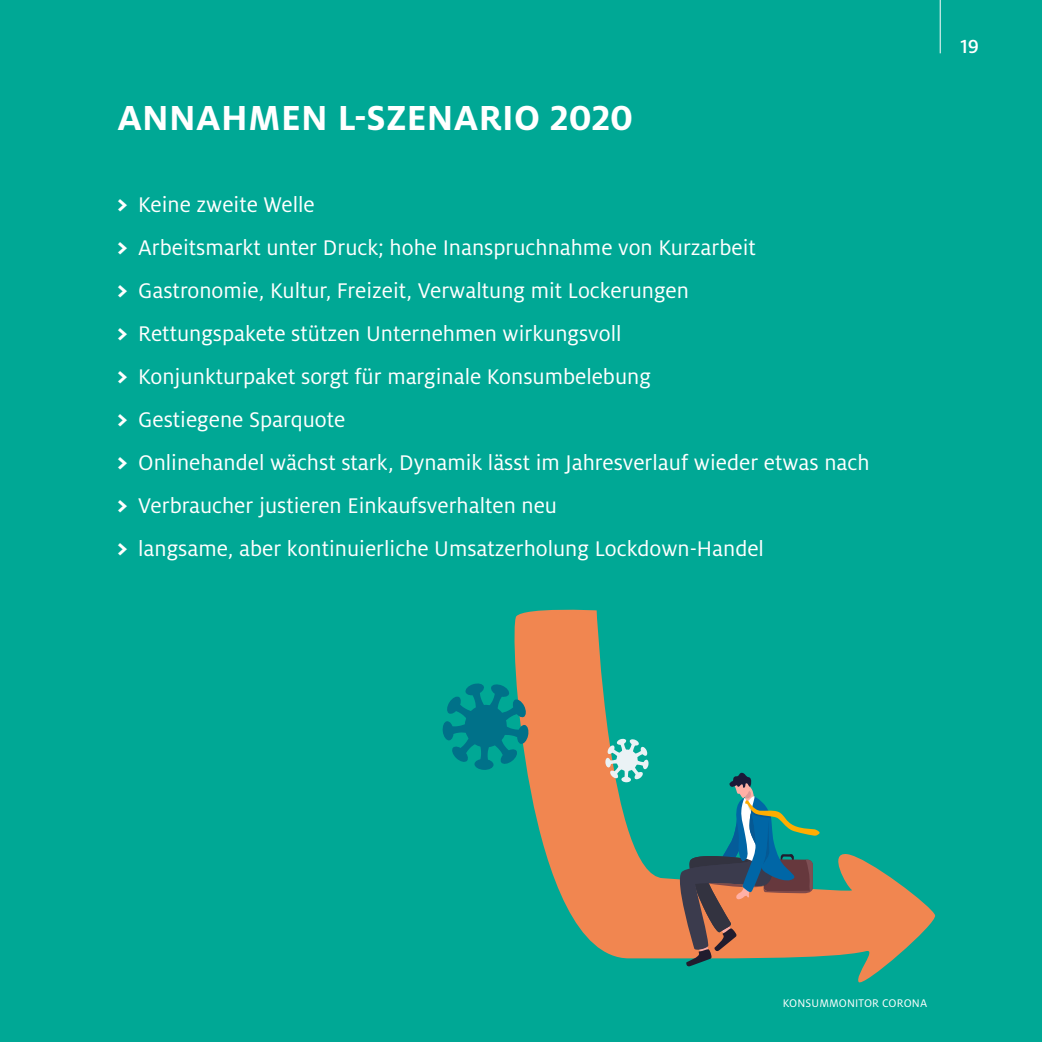
<style>
.page{position:relative;width:1042px;height:1042px;background:#00a895}
.page>*{position:absolute;margin:0;border:0;box-sizing:border-box;transform-origin:0 0}
.t1{font:700 38.5px "Milo OT";letter-spacing:.01em;color:#fff}
.t2{font:23.45px/43.1px "Milo OT";color:#fff}
.t3{font:500 21px "Milo OT";color:#fff}
.t4{font:12.25px "Milo OT";letter-spacing:.01em;color:#fff}
.s1{font-weight:700;font-size:26.25px}
</style>
<div class="page">
<svg style="left:514px;top:609px;width:422px;height:374px"></svg>
<svg style="left:674px;top:773px;width:146px;height:194px"></svg>
<div style="left:474px;top:759px;width:20px;height:11px;background:#007189;border-radius:50%"></div>
<svg style="left:442px;top:682px;width:87px;height:83px"></svg>
<svg style="left:605px;top:757px;width:6px;height:10px"></svg>
<div style="left:621px;top:776px;width:10px;height:6px;background:#eaf2f5;border-radius:50%"></div>
<svg style="left:607px;top:738px;width:42px;height:42px"></svg>
<hr style="left:940px;top:0;width:1px;height:53px;background:#fff">
<h1 class="t1" style="left:117px;top:96px;width:517px">ANNAHMEN L-SZENARIO 2020</h1>
<p class="t2" style="left:117px;top:183px;width:754px"><span class="s1">&gt;</span> Keine zweite Welle<br><span class="s1">&gt;</span> Arbeitsmarkt unter Druck; hohe Inanspruchnahme von Kurzarbeit<br><span class="s1">&gt;</span> Gastronomie, Kultur, Freizeit, Verwaltung mit Lockerungen<br><span class="s1">&gt;</span> Rettungspakete stützen Unternehmen wirkungsvoll<br><span class="s1">&gt;</span> Konjunkturpaket sorgt für marginale Konsumbelebung<br><span class="s1">&gt;</span> Gestiegene Sparquote<br><span class="s1">&gt;</span> Onlinehandel wächst stark, Dynamik lässt im Jahresverlauf wieder etwas nach <span class="s1">&gt;</span> Verbraucher justieren Einkaufsverhalten neu<br><span class="s1">&gt;</span> langsame, aber kontinuierliche Umsatzerholung Lockdown-Handel</p>
<p class="t3" style="left:960px;top:35px;width:20px">19</p>
<p class="t4" style="left:783px;top:996px;width:146px">KONSUMMONITOR CORONA</p>
</div>
